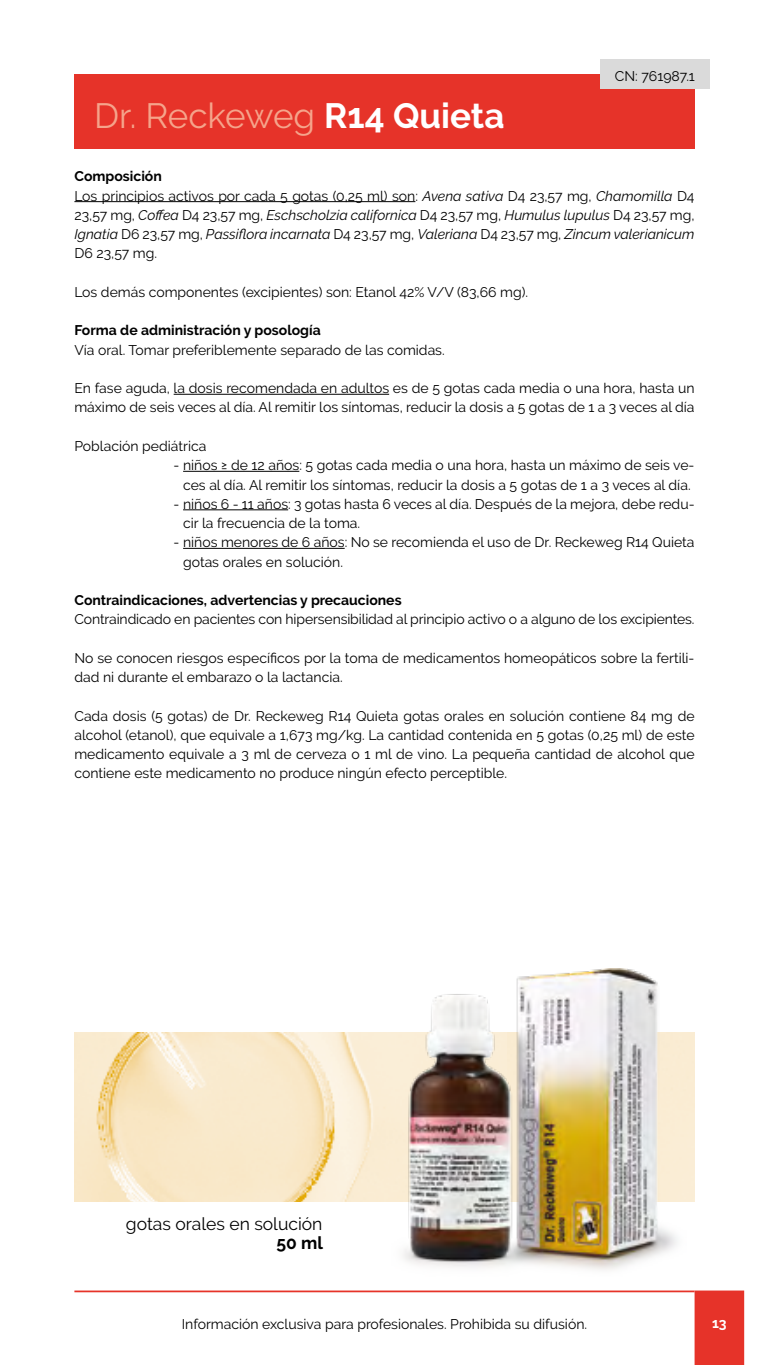
<style>
.page{position:relative;width:769px;height:1365px;background:#fff}
.page>*{position:absolute;margin:0;border:0;box-sizing:border-box;transform-origin:0 0}
.t1{font:35px "Raleway";letter-spacing:-.005em;color:#f5a48b}
.t2{font:17.5px "Raleway";color:#000}
.t3{font:700 17.5px "Raleway";color:#000}
.t4{font:14px/19.2px "Raleway";color:#000}
.t5{font:700 14px "Raleway";color:#000}
.t6{font:700 14px "Raleway";color:#fff}
.s1{font-weight:700;color:#fff}
.s2{font-weight:700}
.s3{font-style:italic}
</style>
<div class="page">
<hr style="left:74px;top:1290px;width:620px;height:2px;background:#e63329">
<div style="left:694px;top:1290px;width:50px;height:74px;background:#e63329"></div>
<img style="left:74px;top:1032px;width:620px;height:168px">
<hr style="left:74px;top:201px;width:341px;height:1px;background:#000">
<hr style="left:174px;top:394px;width:215px;height:1px;background:#000">
<hr style="left:183px;top:471px;width:116px;height:1px;background:#000">
<hr style="left:183px;top:509px;width:105px;height:1px;background:#000">
<hr style="left:183px;top:548px;width:162px;height:1px;background:#000">
<img style="left:392px;top:968px;width:294px;height:302px">
<div style="left:74px;top:74px;width:620px;height:75px;background:#e63329"></div>
<div style="left:600px;top:60px;width:109px;height:29px;background:#dadada"></div>
<h1 class="t1" style="left:94px;top:95px;width:412px">Dr. Reckeweg <span class="s1">R14 Quieta</span></h1>
<p class="t4" style="left:615px;top:66px;width:82px">CN: 761987.1</p>
<p class="t4" style="left:74px;top:167px;width:622px"><span class="s2">Composición<br></span>Los principios activos por cada 5 gotas (0,25 ml) son: <span class="s3">Avena sativa</span> D4 23,57 mg, <span class="s3">Chamomilla</span> D4<br>23,57 mg, <span class="s3">Coffea</span> D4 23,57 mg, <span class="s3">Eschscholzia californica</span> D4 23,57 mg, <span class="s3">Humulus lupulus</span> D4 23,57 mg, <span class="s3">Ignatia</span> D6 23,57 mg, <span class="s3">Passiflora incarnata</span> D4 23,57 mg, <span class="s3">Valeriana</span> D4 23,57 mg, <span class="s3">Zincum valerianicum </span>D6 23,57 mg.</p>
<p class="t4" style="left:74px;top:282px;width:455px">Los demás componentes (excipientes) son: Etanol 42% V/V (83,66 mg).</p>
<p class="t5" style="left:74px;top:322px;width:248px">Forma de administración y posología</p>
<p class="t4" style="left:74px;top:340px;width:372px">Vía oral. Tomar preferiblemente separado de las comidas.</p>
<p class="t4" style="left:74px;top:378px;width:622px">En fase aguda, la dosis recomendada en adultos es de 5 gotas cada media o una hora, hasta un máximo de seis veces al día. Al remitir los síntomas, reducir la dosis a 5 gotas de 1 a 3 veces al día</p>
<p class="t4" style="left:74px;top:436px;width:133px">Población pediátrica</p>
<p class="t4" style="left:174px;top:455px;width:522px;text-align:center">- niños ≥ de 12 años: 5 gotas cada media o una hora, hasta un máximo de seis ve&shy;ces al día. Al remitir los síntomas, reducir la dosis a 5 gotas de 1 a 3 veces al día.</p>
<p class="t4" style="left:183px;top:494px;width:513px;text-indent:-9px">- niños 6 - 11 años: 3 gotas hasta 6 veces al día. Después de la mejora, debe redu&shy;cir la frecuencia de la toma.</p>
<p class="t4" style="left:183px;top:532px;width:513px;text-indent:-9px">- niños menores de 6 años: No se recomienda el uso de Dr. Reckeweg R14 Quieta gotas orales en solución.</p>
<p class="t5" style="left:74px;top:592px;width:329px">Contraindicaciones, advertencias y precauciones</p>
<p class="t4" style="left:74px;top:609px;width:622px">Contraindicado en pacientes con hipersensibilidad al principio activo o a alguno de los excipientes.</p>
<p class="t4" style="left:74px;top:648px;width:622px">No se conocen riesgos específicos por la toma de medicamentos homeopáticos sobre la fertili&shy;dad ni durante el embarazo o la lactancia.</p>
<p class="t4" style="left:74px;top:706px;width:622px;text-align:justify">Cada dosis (5 gotas) de Dr. Reckeweg R14 Quieta gotas orales en solución contiene 84 mg de alcohol (etanol), que equivale a 1,673 mg/kg. La cantidad contenida en 5 gotas (0,25 ml) de este medicamento equivale a 3 ml de cerveza o 1 ml de vino. La pequeña cantidad de alcohol que contiene este medicamento no produce ningún efecto perceptible.</p>
<p class="t2" style="left:126px;top:1213px;width:198px">gotas orales en solución</p>
<p class="t3" style="left:277px;top:1232px;width:48px">50 ml</p>
<p class="t4" style="left:182px;top:1313px;width:407px">Información exclusiva para profesionales. Prohibida su difusión.</p>
<p class="t6" style="left:712px;top:1314px;width:16px">13</p>
</div>
